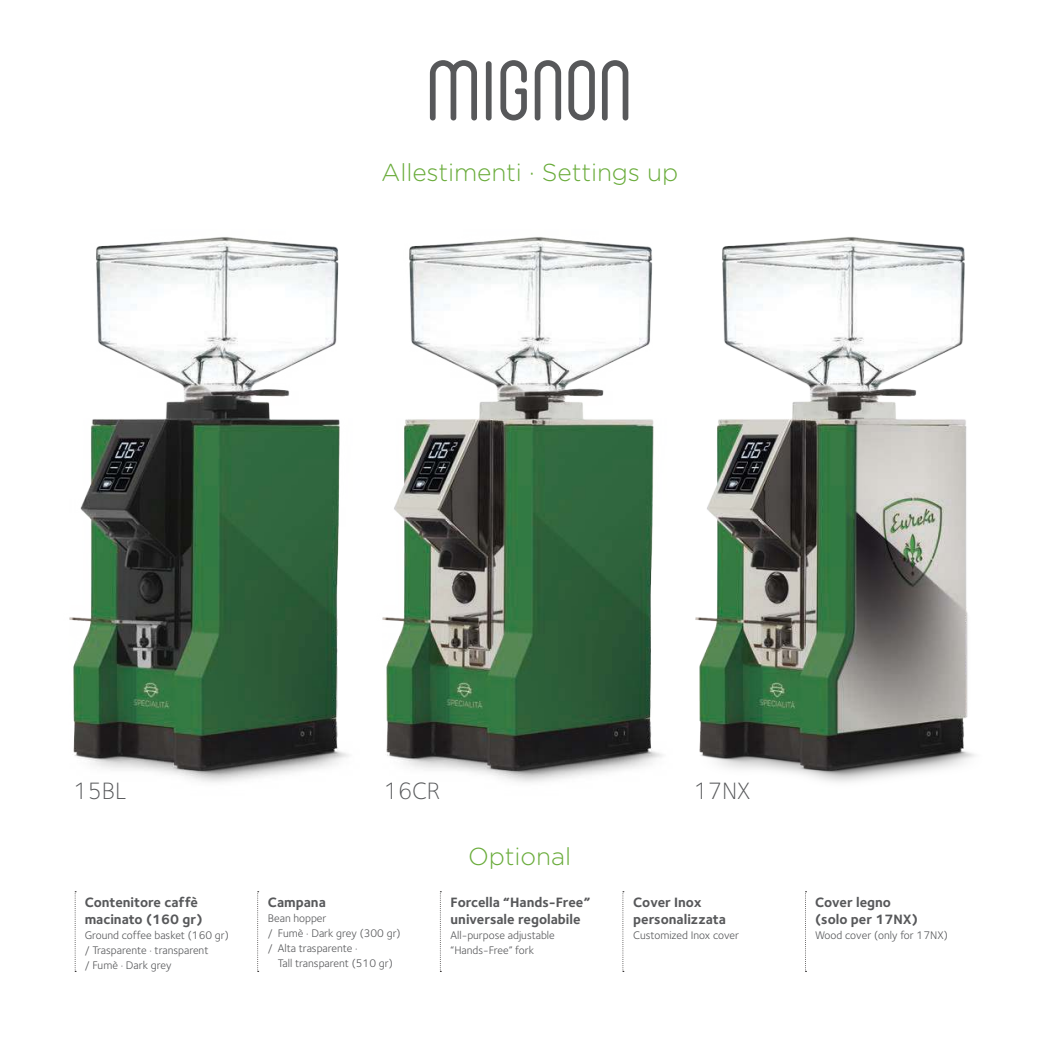
<style>
.page{position:relative;width:1042px;height:1042px;background:#fff}
.page>*{position:absolute;margin:0;border:0;box-sizing:border-box;transform-origin:0 0}
.t1{font:300 24.5px "Gotham Rounded";letter-spacing:-.005em;color:#6aac3b}
.t2{font:300 24.5px "Foundry Sterling";color:#57585a}
.t3{font:700 14px/16.8px "Foundry Sterling";color:#57585a}
.t4{font:11.38px/14.9px "Foundry Sterling";color:#57585a}
</style>
<div class="page">
<svg style="left:75px;top:891px;width:1px;height:81px"></svg>
<svg style="left:257px;top:891px;width:2px;height:81px"></svg>
<svg style="left:440px;top:891px;width:1px;height:81px"></svg>
<svg style="left:622px;top:891px;width:2px;height:81px"></svg>
<svg style="left:805px;top:891px;width:1px;height:81px"></svg>
<svg style="left:430px;top:60px;width:198px;height:60px"></svg>
<img style="left:69px;top:237px;width:261px;height:545px">
<img style="left:330px;top:237px;width:313px;height:545px">
<img style="left:643px;top:237px;width:332px;height:545px">
<h1 class="t1" style="left:381px;top:161px;width:299px">Allestimenti · Settings up</h1>
<h1 class="t2" style="left:74px;top:781px;width:55px">15BL</h1>
<h1 class="t2" style="left:384px;top:781px;width:58px">16CR</h1>
<h1 class="t2" style="left:694px;top:781px;width:58px">17NX</h1>
<p class="t3" style="left:85px;top:895px;width:119px">Contenitore caffè macinato (160 gr)</p>
<p class="t4" style="left:85px;top:928px;width:146px">Ground coffee basket (160 gr) / Trasparente · transparent<br>/ Fumè · Dark grey</p>
<p class="t3" style="left:268px;top:895px;width:59px">Campana</p>
<p class="t4" style="left:268px;top:912px;width:134px">Bean hopper<br>/ Fumè · Dark grey (300 gr) / Alta trasparente ·</p>
<p class="t4" style="left:278px;top:956px;width:116px">Tall transparent (510 gr)</p>
<h1 class="t1" style="left:468px;top:845px;width:104px">Optional</h1>
<p class="t3" style="left:450px;top:895px;width:141px">Forcella “Hands-Free” universale regolabile</p>
<p class="t4" style="left:450px;top:928px;width:106px">All-purpose adjustable “Hands-Free” fork</p>
<p class="t3" style="left:633px;top:895px;width:94px">Cover Inox personalizzata</p>
<p class="t4" style="left:633px;top:928px;width:107px">Customized Inox cover</p>
<p class="t3" style="left:815px;top:895px;width:104px">Cover legno (solo per 17NX)</p>
<p class="t4" style="left:815px;top:928px;width:134px">Wood cover (only for 17NX)</p>
</div>
